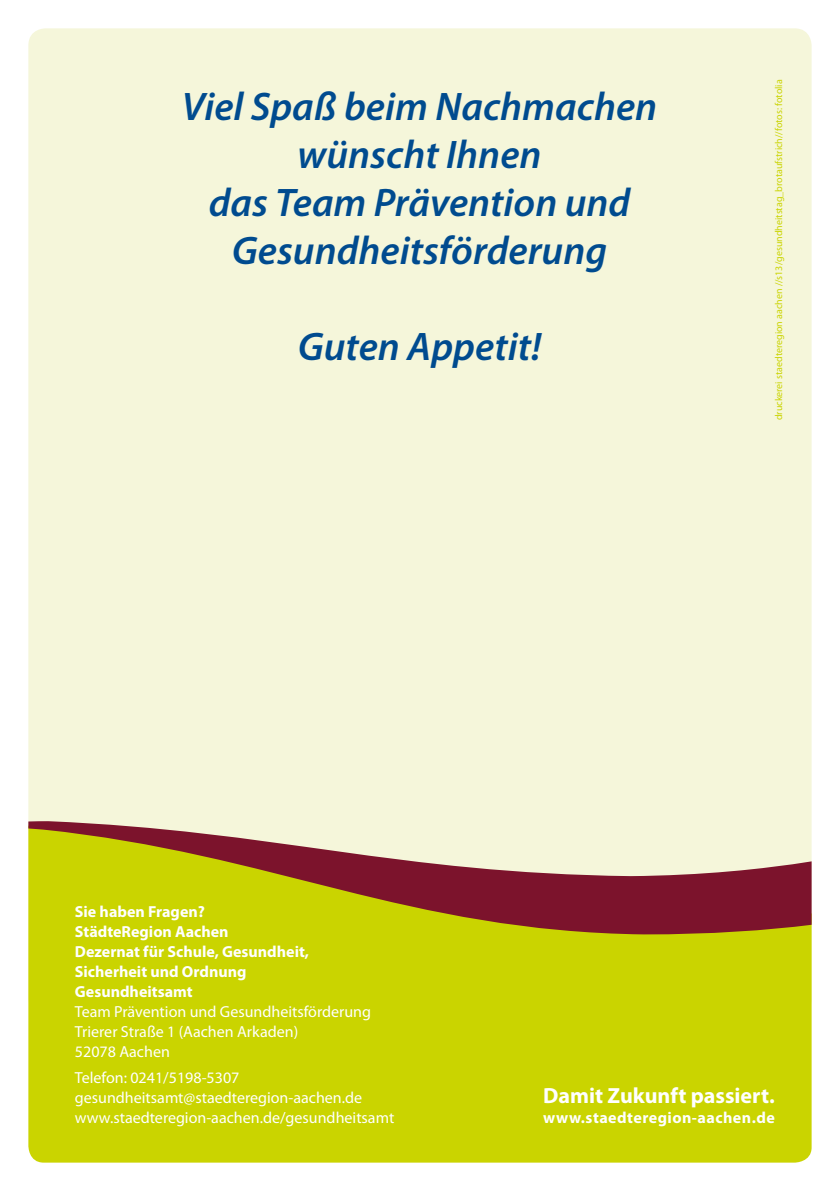
<style>
.page{position:relative;width:840px;height:1191px;background:#fff}
.page>*{position:absolute;margin:0;border:0;box-sizing:border-box;transform-origin:0 0}
.t1{font:italic 600 40px/48px "Myriad Pro";color:#004b8f;text-align:center}
.t2{font:700 22px "Myriad Pro";color:#fff}
.t3{font:16px/20px "Myriad Pro";color:#fff}
.t4{font:700 16px/20px "Myriad Pro";color:#fff}
.t5{font:700 16px "Myriad Pro";letter-spacing:.03em;color:#fff}
.t6{font:10px "Myriad Pro";color:#cad400}
</style>
<div class="page">
<div style="left:28px;top:28px;width:783px;height:987px;background:#f5f6da;border-radius:17px"></div>
<div style="left:28px;top:934px;width:783px;height:228px;background:#cad400"></div>
<svg style="left:28px;top:821px;width:783px;height:113px"></svg>
<h1 class="t1" style="left:182px;top:83px;width:476px">Viel Spaß beim Nachmachen wünscht Ihnen<br>das Team Prävention und<br>Gesundheitsförderung</h1>
<h1 class="t1" style="left:297px;top:323px;width:245px">Guten Appetit!</h1>
<p class="t6" style="left:773px;top:420px;width:342px;rotate:-90deg">druckerei staedteregion aachen //s13/gesundheitstag_brotaufstrich//fotos: fotolia</p>
<p class="t4" style="left:75px;top:901px;width:235px">Sie haben Fragen?<br>StädteRegion Aachen<br>Dezernat für Schule, Gesundheit,<br>Sicherheit und Ordnung<br>Gesundheitsamt</p>
<p class="t3" style="left:75px;top:1002px;width:297px">Team Prävention und Gesundheitsförderung<br>Trierer Straße 1 (Aachen Arkaden)<br>52078 Aachen</p>
<p class="t3" style="left:75px;top:1067px;width:321px">Telefon: 0241/5198-5307 gesundheitsamt@staedteregion-aachen.de www.staedteregion-aachen.de/gesundheitsamt</p>
<h2 class="t2" style="left:543px;top:1083px;width:233px">Damit Zukunft passiert.</h2>
<p class="t5" style="left:543px;top:1108px;width:233px">www.staedteregion-aachen.de</p>
</div>
